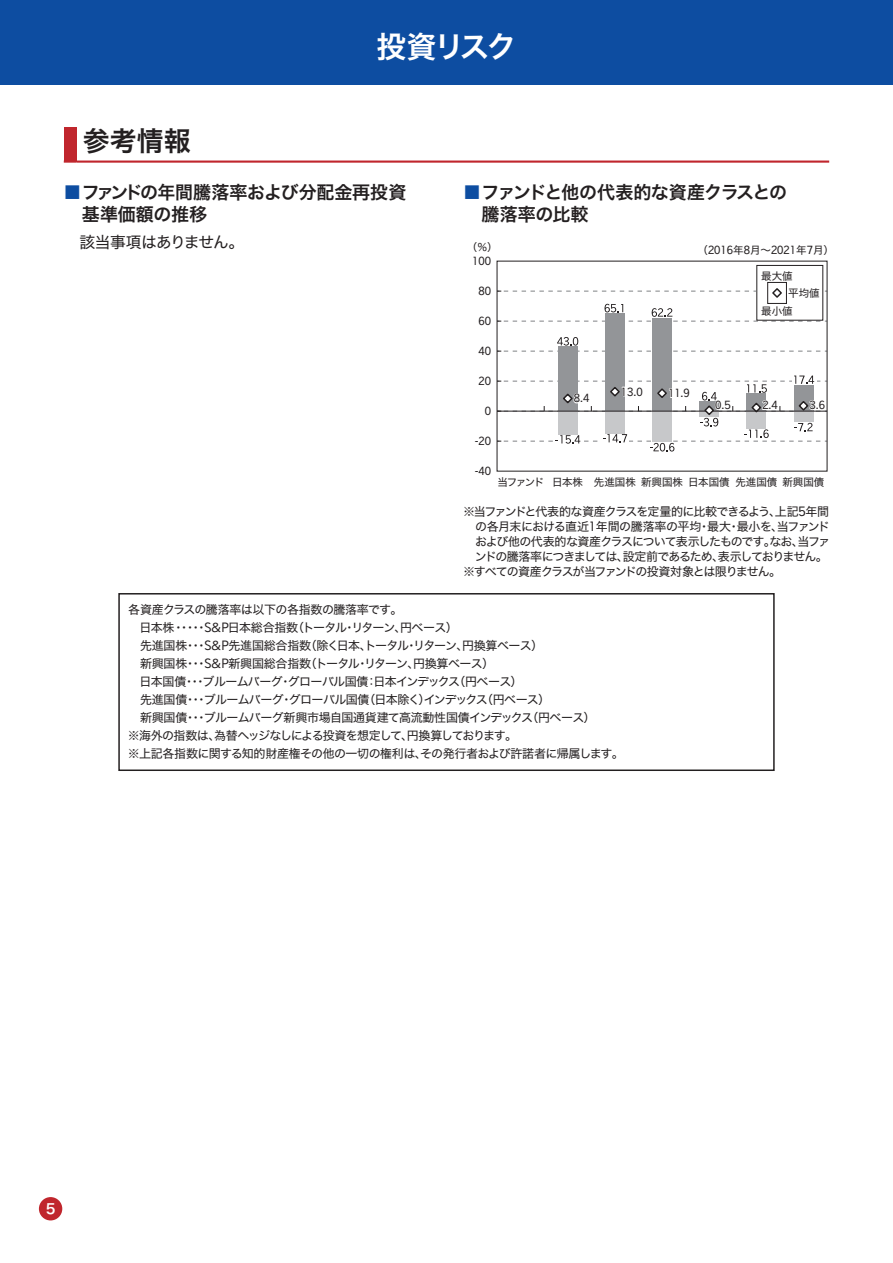
<style>
.page{position:relative;width:893px;height:1263px;background:#fff}
.page>*{position:absolute;margin:0;border:0;box-sizing:border-box;transform-origin:0 0}
.t1{font:30px "Hira Kaku Std N W6";letter-spacing:-.09em;color:#fff}
.t2{font:27px "Hira Kaku Std N W6";color:#231f20}
.t3{font:18px/22.5px "Hira Kaku Std N W6";letter-spacing:-.015em;color:#231f20}
.t4{font:18px/22.5px "Hira Kaku Std N W6";letter-spacing:-.035em;color:#231f20}
.t5{font:15.75px "Hira Kaku Std N W4";letter-spacing:-.055em;color:#231f20}
.t6{font:13.8px "Hira Kaku Std N W6";color:#fff}
.t7{font:12px/18px "Hira Kaku Std N W4";letter-spacing:-.055em;color:#231f20}
.t8{font:12px "Hira Kaku Std N W4";letter-spacing:-.08em;color:#231f20}
.t9{font:12px "Hira Kaku Std N W4";letter-spacing:-.09em;color:#231f20}
.t10{font:12px "Hira Kaku Std N W4";letter-spacing:-.095em;color:#231f20}
.t11{font:12px "Hira Kaku Std N W4";letter-spacing:-.085em;color:#231f20}
.t12{font:10.5px "Rakuten Global R";color:#231f20}
.t13{font:10.5px "Hira Kaku Std N W4";color:#231f20}
.s1{color:#0d4da1}
.s2{font-family:"Hira Kaku Std N W4"}
.s3{font-family:"Rakuten Global R"}
</style>
<div class="page">
<div style="left:39px;top:1197px;width:23px;height:23px;background:#c0262d;border-radius:50%"></div>
<div style="left:0;top:0;width:893px;height:85px;background:#0d4da1"></div>
<div style="left:64px;top:128px;width:13px;height:34px;background:#c0262d"></div>
<svg style="left:64px;top:162px;width:13px;height:1px"></svg>
<hr style="left:77px;top:161px;width:752px;height:2px;background:#c0262d">
<div style="left:558px;top:347px;width:19px;height:64px;background:#939598"></div>
<div style="left:605px;top:313px;width:19px;height:98px;background:#939598"></div>
<div style="left:652px;top:318px;width:20px;height:93px;background:#939598"></div>
<svg style="left:497px;top:337px;width:330px;height:15px"></svg>
<svg style="left:653px;top:451px;width:21px;height:1px"></svg>
<svg style="left:497px;top:376px;width:330px;height:75px"></svg>
<div style="left:757px;top:265px;width:66px;height:55px;border:1px solid #231f20"></div>
<div style="left:767px;top:282px;width:20px;height:22px;border:1px solid #231f20"></div>
<svg style="left:497px;top:287px;width:330px;height:35px"></svg>
<div style="left:118px;top:593px;width:657px;height:178px;border:2px solid #231f20"></div>
<h1 class="t1" style="left:376px;top:24px;width:142px">投資リスク</h1>
<h2 class="t2" style="left:83px;top:120px;width:109px">参考情報</h2>
<h3 class="t3" style="left:63px;top:181px;width:344px"><span class="s1">■</span>ファンドの年間騰落率および分配金再投資　基準価額の推移</h3>
<h3 class="t4" style="left:463px;top:181px;width:325px"><span class="s1">■</span>ファンドと他の代表的な資産クラスとの　騰落率の比較</h3>
<h3 class="t5" style="left:64px;top:230px;width:182px">　該当事項はありません。</h3>
<p class="t13" style="left:467px;top:239px;width:32px">（％）</p>
<p class="t12" style="left:697px;top:243px;width:138px"><span class="s2">（</span>2016<span class="s2">年</span>8<span class="s2">月～</span>2021<span class="s2">年</span>7<span class="s2">月）</span></p>
<p class="t12" style="left:472px;top:254px;width:20px">100</p>
<p class="t12" style="left:478px;top:284px;width:14px">80</p>
<p class="t12" style="left:478px;top:314px;width:14px">60</p>
<p class="t12" style="left:478px;top:344px;width:14px">40</p>
<p class="t12" style="left:478px;top:374px;width:14px">20</p>
<p class="t12" style="left:485px;top:404px;width:8px">0</p>
<p class="t12" style="left:475px;top:434px;width:18px">-20</p>
<p class="t12" style="left:574px;top:391px;width:17px">8.4</p>
<p class="t13" style="left:761px;top:268px;width:33px">最大値</p>
<p class="t13" style="left:761px;top:303px;width:33px">最小値</p>
<p class="t13" style="left:788px;top:285px;width:33px">平均値</p>
<p class="t12" style="left:621px;top:385px;width:23px">13.0</p>
<p class="t12" style="left:668px;top:386px;width:23px">11.9</p>
<p class="t12" style="left:715px;top:398px;width:17px">0.5</p>
<p class="t12" style="left:762px;top:398px;width:17px">2.4</p>
<p class="t12" style="left:809px;top:398px;width:17px">3.6</p>
<p class="t12" style="left:475px;top:464px;width:18px">-40</p>
<p class="t13" style="left:497px;top:474px;width:329px">当ファンド 日本株 先進国株新興国株日本国債先進国債新興国債</p>
<p class="t8" style="left:463px;top:502px;width:368px">※当ファンドと代表的な資産クラスを定量的に比較できるよう、上記<span class="s3">5</span>年間</p>
<p class="t7" style="left:475px;top:517px;width:356px">の各月末における直近<span class="s3">1</span>年間の騰落率の平均・最大・最小を、当ファンド</p>
<p class="t9" style="left:475px;top:532px;width:356px">および他の代表的な資産クラスについて表示したものです。なお、当ファ</p>
<p class="t10" style="left:475px;top:547px;width:355px">ンドの騰落率につきましては、設定前であるため、表示しておりません。</p>
<p class="t11" style="left:463px;top:562px;width:320px">※すべての資産クラスが当ファンドの投資対象とは限りません。</p>
<p class="t7" style="left:128px;top:600px;width:497px">各資産クラスの騰落率は以下の各指数の騰落率です。<br>　日本株・・・・・<span class="s3">S</span>＆<span class="s3">P</span>日本総合指数（トータル・リターン、円ベース）<br>　先進国株・・・<span class="s3">S</span>＆<span class="s3">P</span>先進国総合指数（除く日本、トータル・リターン、円換算ベース）<br>　新興国株・・・<span class="s3">S</span>＆<span class="s3">P</span>新興国総合指数（トータル・リターン、円換算ベース）<br>　日本国債・・・ブルームバーグ・グローバル国債：日本インデックス（円ベース）<br>　先進国債・・・ブルームバーグ・グローバル国債（日本除く）インデックス（円ベース）<br>　新興国債・・・ブルームバーグ新興市場自国通貨建て高流動性国債インデックス（円ベース）<br>※海外の指数は、為替ヘッジなしによる投資を想定して、円換算しております。<br>※上記各指数に関する知的財産権その他の一切の権利は、その発行者および許諾者に帰属します。</p>
<p class="t6" style="left:46px;top:1198px;width:11px">5</p>
</div>
